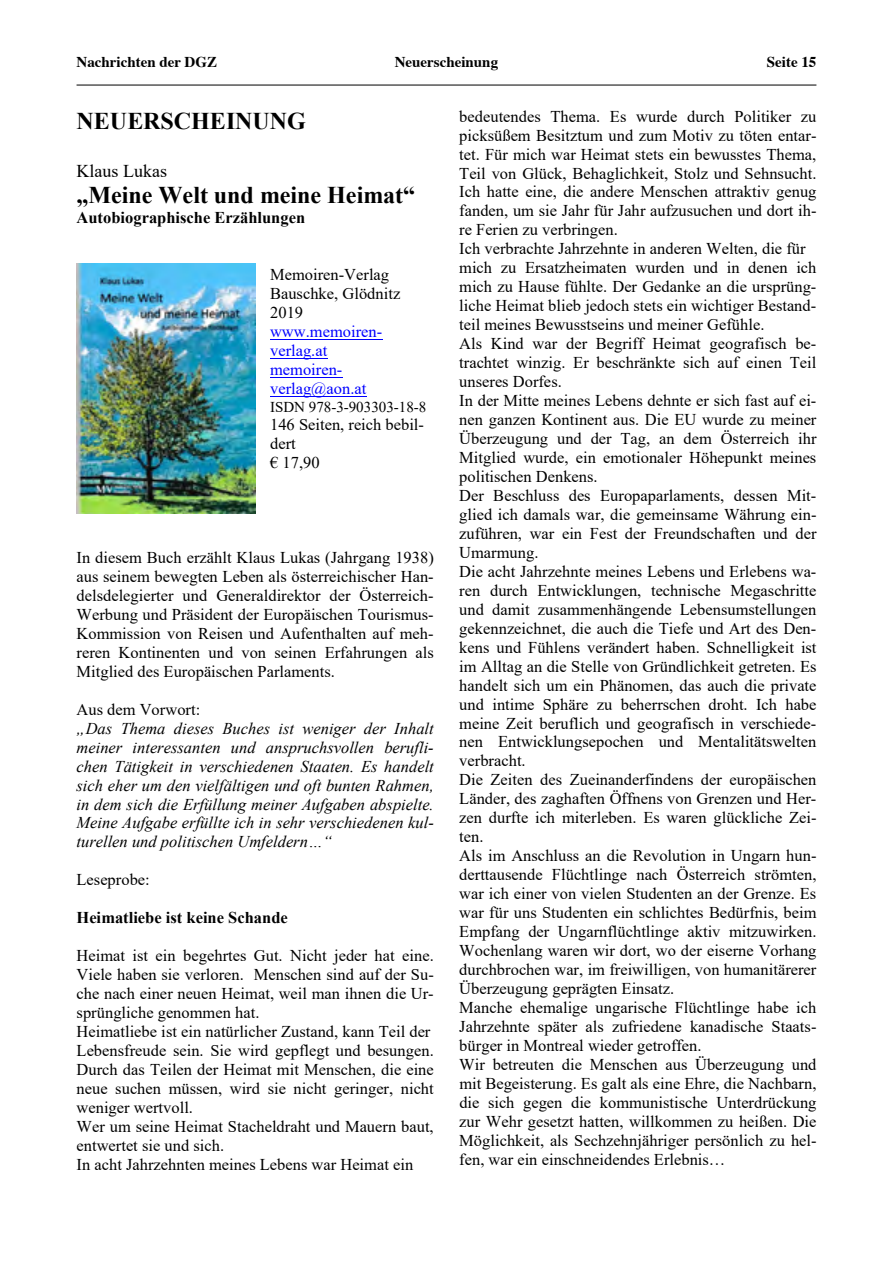
<style>
.page{position:relative;width:893px;height:1263px;background:#fff}
.page>*{position:absolute;margin:0;border:0;box-sizing:border-box;transform-origin:0 0}
.t1{font:700 24px "Times New Roman";color:#000}
.t2{font:18px "Times New Roman";color:#000}
.t3{font:16.5px/18.9px "Times New Roman";color:#000}
.t4{font:italic 16.5px/18.9px "Times New Roman";color:#000;text-align:justify}
.t5{font:700 16.5px "Times New Roman";color:#000}
.t6{font:16.5px/18.9px "Times New Roman";color:#00f}
.t7{font:700 15px "Times New Roman";color:#000}
.t8{font:15px "Times New Roman";color:#000}
</style>
<div class="page">
<hr style="left:77px;top:85px;width:739px;height:1px;background:#000">
<hr style="left:270px;top:339px;width:112px;height:1px;background:#00f">
<hr style="left:270px;top:358px;width:57px;height:1px;background:#00f">
<hr style="left:270px;top:377px;width:72px;height:1px;background:#00f">
<hr style="left:270px;top:396px;width:96px;height:1px;background:#00f">
<img style="left:77px;top:263px;width:178px;height:251px">
<p class="t7" style="left:77px;top:51px;width:142px">Nachrichten der DGZ</p>
<p class="t7" style="left:395px;top:51px;width:105px">Neuerscheinung</p>
<p class="t7" style="left:767px;top:51px;width:51px">Seite 15</p>
<h1 class="t1" style="left:77px;top:103px;width:231px">NEUERSCHEINUNG</h1>
<p class="t2" style="left:77px;top:158px;width:92px">Klaus Lukas</p>
<h1 class="t1" style="left:77px;top:177px;width:340px">„Meine Welt und meine Heimat“</h1>
<p class="t5" style="left:77px;top:206px;width:230px">Autobiographische Erzählungen</p>
<p class="t3" style="left:270px;top:265px;width:132px">Memoiren-Verlag<br>Bauschke, Glödnitz<br>2019</p>
<p class="t6" style="left:270px;top:322px;width:114px">www.memoiren&shy;verlag.at memoiren&shy;verlag@aon.at</p>
<p class="t8" style="left:270px;top:396px;width:158px">ISDN 978-3-903303-18-8</p>
<p class="t3" style="left:270px;top:415px;width:155px">146 Seiten, reich bebil&shy;dert<br>€ 17,90</p>
<p class="t3" style="left:77px;top:547px;width:359px;text-align:justify">In diesem Buch erzählt Klaus Lukas (Jahrgang 1938) aus seinem bewegten Leben als österreichischer Han&shy;delsdelegierter und Generaldirektor der Österreich-Werbung und Präsident der Europäischen Tourismus-Kommission von Reisen und Aufenthalten auf meh&shy;reren Kontinenten und von seinen Erfahrungen als Mitglied des Europäischen Parlaments.</p>
<p class="t3" style="left:77px;top:699px;width:125px">Aus dem Vorwort:</p>
<p class="t4" style="left:77px;top:718px;width:359px">„Das Thema dieses Buches ist weniger der Inhalt meiner interessanten und anspruchsvollen berufli&shy;chen Tätigkeit in verschiedenen Staaten. Es handelt sich eher um den vielfältigen und oft bunten Rahmen, in dem sich die Erfüllung meiner Aufgaben abspielte.<br>Meine Aufgabe erfüllte ich in sehr verschiedenen kul&shy;turellen und politischen Umfeldern…“</p>
<p class="t3" style="left:77px;top:870px;width:75px">Leseprobe:</p>
<p class="t5" style="left:77px;top:906px;width:213px">Heimatliebe ist keine Schande</p>
<p class="t3" style="left:77px;top:946px;width:359px">Heimat ist ein begehrtes Gut. Nicht jeder hat eine.<br>Viele haben sie verloren. Menschen sind auf der Su&shy;che nach einer neuen Heimat, weil man ihnen die Ur&shy;sprüngliche genommen hat.<br>Heimatliebe ist ein natürlicher Zustand, kann Teil der Lebensfreude sein. Sie wird gepflegt und besungen.<br>Durch das Teilen der Heimat mit Menschen, die eine neue suchen müssen, wird sie nicht geringer, nicht weniger wertvoll.<br>Wer um seine Heimat Stacheldraht und Mauern baut, entwertet sie und sich.<br>In acht Jahrzehnten meines Lebens war Heimat ein</p>
<p class="t3" style="left:459px;top:106px;width:359px">bedeutendes Thema. Es wurde durch Politiker zu picksüßem Besitztum und zum Motiv zu töten entar&shy;tet. Für mich war Heimat stets ein bewusstes Thema, Teil von Glück, Behaglichkeit, Stolz und Sehnsucht.<br>Ich hatte eine, die andere Menschen attraktiv genug fanden, um sie Jahr für Jahr aufzusuchen und dort ih&shy;re Ferien zu verbringen.<br>Ich verbrachte Jahrzehnte in anderen Welten, die für mich zu Ersatzheimaten wurden und in denen ich mich zu Hause fühlte. Der Gedanke an die ursprüng&shy;liche Heimat blieb jedoch stets ein wichtiger Bestand&shy;teil meines Bewusstseins und meiner Gefühle.<br>Als Kind war der Begriff Heimat geografisch be&shy;trachtet winzig. Er beschränkte sich auf einen Teil unseres Dorfes.<br>In der Mitte meines Lebens dehnte er sich fast auf ei&shy;nen ganzen Kontinent aus. Die EU wurde zu meiner Überzeugung und der Tag, an dem Österreich ihr Mitglied wurde, ein emotionaler Höhepunkt meines politischen Denkens.<br>Der Beschluss des Europaparlaments, dessen Mit&shy;glied ich damals war, die gemeinsame Währung ein&shy;zuführen, war ein Fest der Freundschaften und der Umarmung.<br>Die acht Jahrzehnte meines Lebens und Erlebens wa&shy;ren durch Entwicklungen, technische Megaschritte und damit zusammenhängende Lebensumstellungen gekennzeichnet, die auch die Tiefe und Art des Den&shy;kens und Fühlens verändert haben. Schnelligkeit ist im Alltag an die Stelle von Gründlichkeit getreten. Es handelt sich um ein Phänomen, das auch die private und intime Sphäre zu beherrschen droht. Ich habe meine Zeit beruflich und geografisch in verschiede&shy;nen Entwicklungsepochen und Mentalitätswelten verbracht.<br>Die Zeiten des Zueinanderfindens der europäischen Länder, des zaghaften Öffnens von Grenzen und Her&shy;zen durfte ich miterleben. Es waren glückliche Zei&shy;ten.<br>Als im Anschluss an die Revolution in Ungarn hun&shy;derttausende Flüchtlinge nach Österreich strömten, war ich einer von vielen Studenten an der Grenze. Es war für uns Studenten ein schlichtes Bedürfnis, beim Empfang der Ungarnflüchtlinge aktiv mitzuwirken.<br>Wochenlang waren wir dort, wo der eiserne Vorhang durchbrochen war, im freiwilligen, von humanitärerer Überzeugung geprägten Einsatz.<br>Manche ehemalige ungarische Flüchtlinge habe ich Jahrzehnte später als zufriedene kanadische Staats&shy;bürger in Montreal wieder getroffen.<br>Wir betreuten die Menschen aus Überzeugung und mit Begeisterung. Es galt als eine Ehre, die Nachbarn, die sich gegen die kommunistische Unterdrückung zur Wehr gesetzt hatten, willkommen zu heißen. Die Möglichkeit, als Sechzehnjähriger persönlich zu hel&shy;fen, war ein einschneidendes Erlebnis…</p>
</div>
